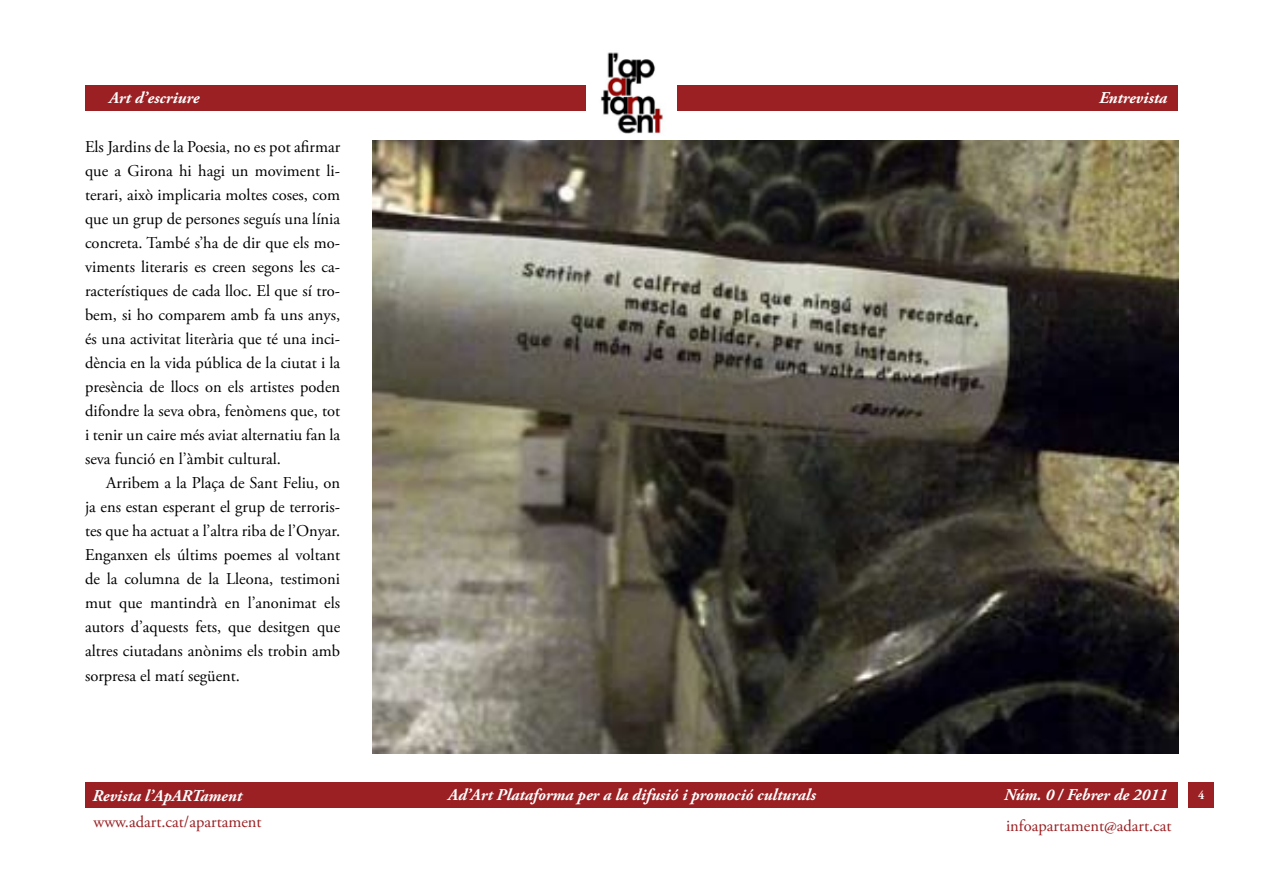
<style>
.page{position:relative;width:1263px;height:893px;background:#fff}
.page>*{position:absolute;margin:0;border:0;box-sizing:border-box;transform-origin:0 0}
.t1{font:16.5px/24px "Adobe Garamond Pro";color:#000;text-align:justify}
.t2{font:italic 700 16.5px "Adobe Garamond Pro";color:#fff}
.t3{font:16.5px "Adobe Garamond Pro";color:#9a2023}
.t4{font:700 12px "Adobe Garamond Pro";color:#fff}
</style>
<div class="page">
<div style="left:86px;top:782px;width:1092px;height:26px;background:#9a2023"></div>
<div style="left:85px;top:85px;width:501px;height:26px;background:#9a2023"></div>
<div style="left:677px;top:85px;width:501px;height:26px;background:#9a2023"></div>
<img style="left:600px;top:52px;width:63px;height:82px">
<div style="left:1188px;top:782px;width:26px;height:26px;background:#9a2023"></div>
<img style="left:372px;top:140px;width:806px;height:613px">
<p class="t2" style="left:109px;top:88px;width:92px">Art d’escriure</p>
<p class="t2" style="left:1099px;top:88px;width:70px">Entrevista</p>
<p class="t1" style="left:85px;top:136px;width:257px">Els Jardins de la Poesia, no es pot afirmar que a Girona hi hagi un moviment li&shy;terari, això implicaria moltes coses, com que un grup de persones seguís una línia concreta. També s’ha de dir que els mo&shy;viments literaris es creen segons les ca&shy;racterístiques de cada lloc. El que sí tro&shy;bem, si ho comparem amb fa uns anys, és una activitat literària que té una inci&shy;dència en la vida pública de la ciutat i la presència de llocs on els artistes poden difondre la seva obra, fenòmens que, tot i tenir un caire més aviat alternatiu fan la seva funció en l’àmbit cultural.</p>
<p class="t1" style="left:85px;top:472px;width:257px;text-indent:21px">Arribem a la Plaça de Sant Feliu, on ja ens estan esperant el grup de terroris&shy;tes que ha actuat a l’altra riba de l’Onyar.<br>Enganxen els últims poemes al voltant de la columna de la Lleona, testimoni mut que mantindrà en l’anonimat els autors d’aquests fets, que desitgen que altres ciutadans anònims els trobin amb sorpresa el matí següent.</p>
<p class="t2" style="left:448px;top:785px;width:369px">Ad’Art Plataforma per a la difusió i promoció culturals</p>
<p class="t4" style="left:1198px;top:788px;width:8px">4</p>
<p class="t2" style="left:1004px;top:785px;width:165px">Núm. 0 / Febrer de 2011</p>
<p class="t2" style="left:92px;top:786px;width:151px">Revista l’ApARTament</p>
<p class="t3" style="left:94px;top:812px;width:170px">www.adart.cat/apartament</p>
<p class="t3" style="left:1006px;top:816px;width:167px">infoapartament@adart.cat</p>
</div>
